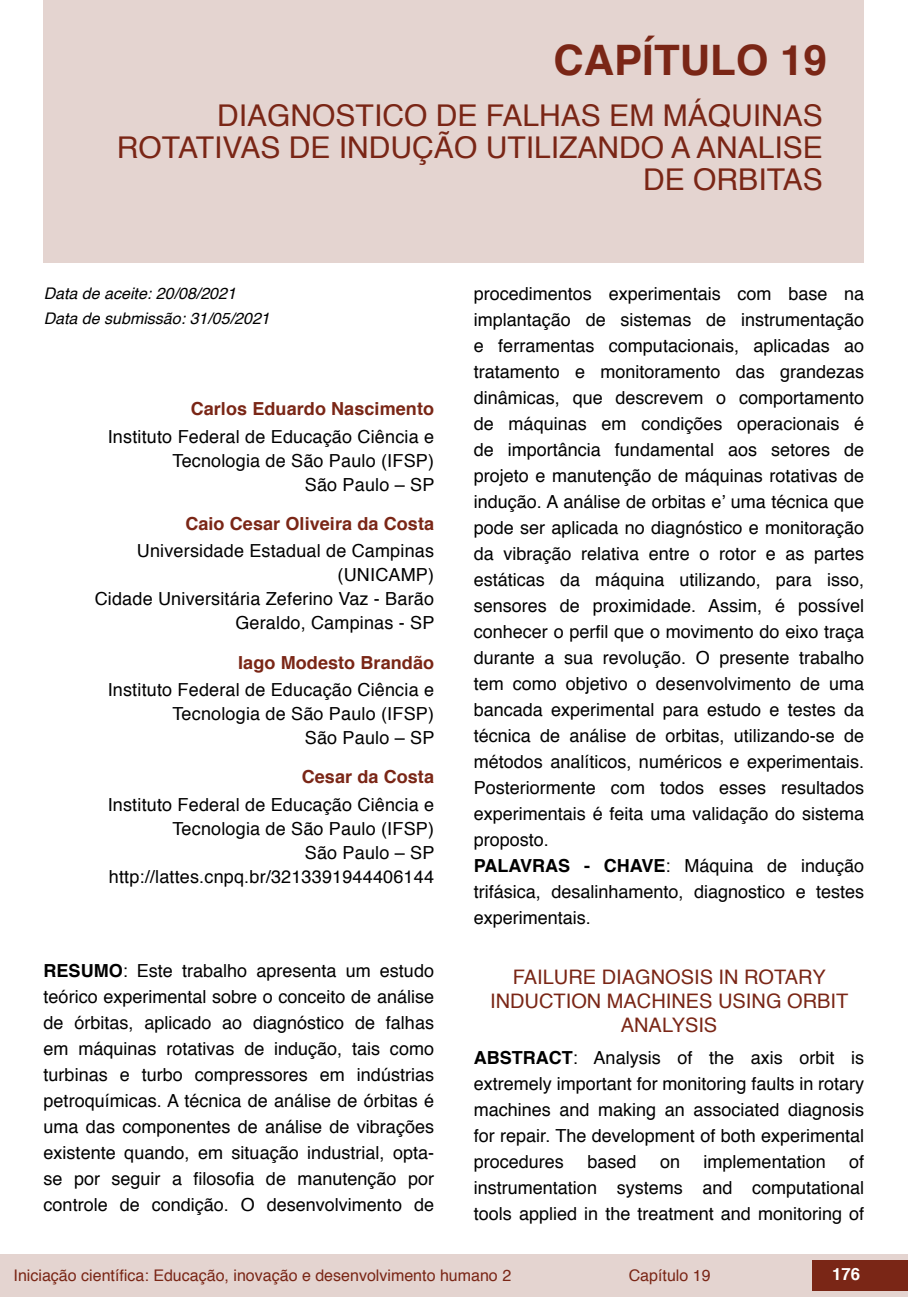
<style>
.page{position:relative;width:908px;height:1304px;background:#fff}
.page>*{position:absolute;margin:0;border:0;box-sizing:border-box;transform-origin:0 0}
.t1{font:700 42px "Helvetica";color:#7a2616}
.t2{font:30px/32px "Helvetica";color:#7a2616;text-align:right}
.t3{font:20px/24px "Helvetica";color:#7a2616;text-align:center}
.t4{font:18px/26px "Helvetica";color:#000;text-align:right}
.t5{font:700 18px "Helvetica";letter-spacing:.005em;color:#7a2616}
.t6{font:700 16.8px "Helvetica";color:#fff}
.t7{font:16px "Helvetica";color:#7a2616}
.t8{font:italic 16px "Helvetica";color:#000}
.s1{font-weight:700}
</style>
<div class="page">
<div style="left:0;top:1254px;width:906px;height:43px;background:#e4d4d0"></div>
<div style="left:812px;top:1261px;width:95px;height:30px;background:#7a2616"></div>
<div style="left:44px;top:0;width:819px;height:263px;background:#e4d4d0"></div>
<h1 class="t1" style="left:553px;top:26px;width:275px">CAPÍTULO 19</h1>
<h2 class="t2" style="left:117px;top:101px;width:707px">DIAGNOSTICO DE FALHAS EM MÁQUINAS<br>ROTATIVAS DE INDUÇÃO UTILIZANDO A ANALISE<br>DE ORBITAS</h2>
<p class="t8" style="left:44px;top:280px;width:194px">Data de aceite: 20/08/2021</p>
<p class="t8" style="left:44px;top:306px;width:227px">Data de submissão: 31/05/2021</p>
<p class="t5" style="left:190px;top:395px;width:245px">Carlos Eduardo Nascimento</p>
<p class="t4" style="left:108px;top:425px;width:328px;line-height:24px">Instituto Federal de Educação Ciência e<br>Tecnologia de São Paulo (IFSP)<br>São Paulo – SP</p>
<p class="t5" style="left:185px;top:509px;width:250px">Caio Cesar Oliveira da Costa</p>
<p class="t4" style="left:95px;top:540px;width:341px;line-height:24px">Universidade Estadual de Campinas (UNICAMP)<br>Cidade Universitária Zeferino Vaz - Barão<br>Geraldo, Campinas - SP</p>
<p class="t5" style="left:238px;top:648px;width:197px">Iago Modesto Brandão</p>
<p class="t4" style="left:108px;top:678px;width:328px;line-height:24px">Instituto Federal de Educação Ciência e<br>Tecnologia de São Paulo (IFSP)<br>São Paulo – SP</p>
<p class="t5" style="left:301px;top:763px;width:134px">Cesar da Costa</p>
<p class="t4" style="left:108px;top:793px;width:328px;line-height:24px">Instituto Federal de Educação Ciência e<br>Tecnologia de São Paulo (IFSP)<br>São Paulo – SP http://lattes.cnpq.br/3213391944406144</p>
<p class="t4" style="left:44px;top:958px;width:392px;text-align:justify"><span class="s1">RESUMO</span>: Este trabalho apresenta um estudo teórico experimental sobre o conceito de análise de órbitas, aplicado ao diagnóstico de falhas em máquinas rotativas de indução, tais como turbinas e turbo compressores em indústrias petroquímicas. A técnica de análise de órbitas é uma das componentes de análise de vibrações existente quando, em situação industrial, opta&shy;se por seguir a filosofia de manutenção por controle de condição. O desenvolvimento de</p>
<p class="t4" style="left:473px;top:281px;width:392px;text-align:left">procedimentos experimentais com base na implantação de sistemas de instrumentação e ferramentas computacionais, aplicadas ao tratamento e monitoramento das grandezas dinâmicas, que descrevem o comportamento de máquinas em condições operacionais é de importância fundamental aos setores de projeto e manutenção de máquinas rotativas de indução. A análise de orbitas e’ uma técnica que pode ser aplicada no diagnóstico e monitoração da vibração relativa entre o rotor e as partes estáticas da máquina utilizando, para isso, sensores de proximidade. Assim, é possível conhecer o perfil que o movimento do eixo traça durante a sua revolução. O presente trabalho tem como objetivo o desenvolvimento de uma bancada experimental para estudo e testes da técnica de análise de orbitas, utilizando-se de métodos analíticos, numéricos e experimentais.<br>Posteriormente com todos esses resultados experimentais é feita uma validação do sistema proposto.<br><span class="s1">PALAVRAS - CHAVE</span>: Máquina de indução trifásica, desalinhamento, diagnostico e testes experimentais.</p>
<p class="t3" style="left:490px;top:966px;width:359px">FAILURE DIAGNOSIS IN ROTARY<br>INDUCTION MACHINES USING ORBIT<br>ANALYSIS</p>
<p class="t4" style="left:473px;top:1045px;width:392px;text-align:justify"><span class="s1">ABSTRACT</span>: Analysis of the axis orbit is extremely important for monitoring faults in rotary machines and making an associated diagnosis for repair. The development of both experimental procedures</p>
<p class="t4" style="left:473px;top:1149px;width:392px;text-align:justify;text-indent:375px">of instrumentation systems and computational tools applied in the treatment and monitoring of</p>
<p class="t4" style="left:587px;top:1149px;width:51px">based</p>
<p class="t4" style="left:659px;top:1149px;width:22px">on</p>
<p class="t4" style="left:703px;top:1149px;width:124px">implementation</p>
<p class="t7" style="left:14px;top:1263px;width:499px">Iniciação científica: Educação, inovação e desenvolvimento humano 2</p>
<p class="t7" style="left:628px;top:1263px;width:83px">Capítulo 19</p>
<p class="t6" style="left:831px;top:1261px;width:30px">176</p>
</div>
